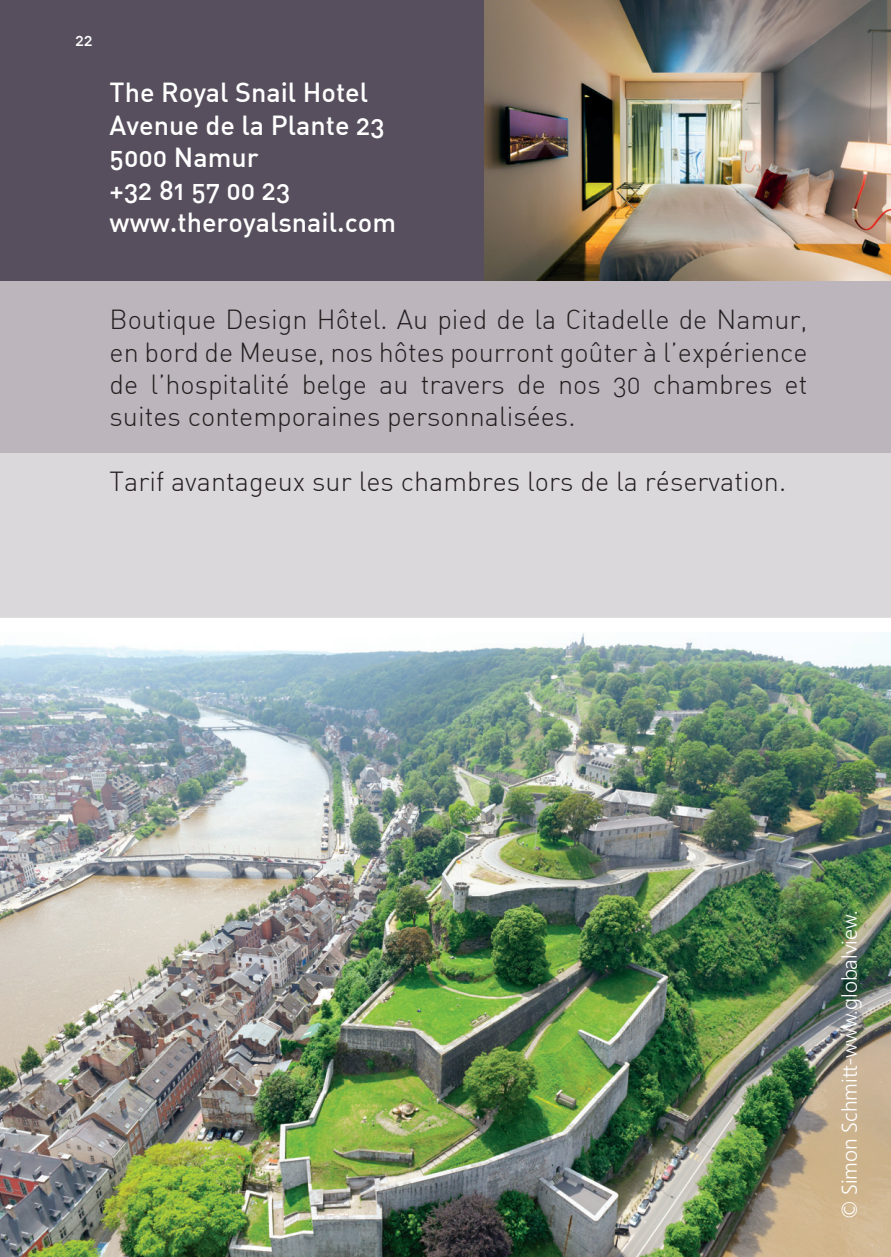
<style>
.page{position:relative;width:891px;height:1257px;background:#fff}
.page>*{position:absolute;margin:0;border:0;box-sizing:border-box;transform-origin:0 0}
.t1{font:300 27px/32.4px "DIN Alternate";color:#231f20;text-align:justify}
.t2{font:500 27px/32.4px "DIN Alternate";color:#fff}
.t3{font:21px "Webly Sleek UI Semilight";color:#fff}
.t4{font:500 16.2px "DIN Alternate";color:#fff}
</style>
<div class="page">
<div style="left:0;top:279px;width:890px;height:174px;background:#bcb6bc"></div>
<div style="left:0;top:453px;width:890px;height:166px;background:#dad8db"></div>
<div style="left:0;top:0;width:890px;height:281px;background:#574f5d"></div>
<img style="left:484px;top:0;width:406px;height:281px">
<div style="left:0;top:618px;width:890px;height:9px;background:#fff"></div>
<img style="left:0;top:633px;width:890px;height:624px">
<p class="t4" style="left:75px;top:33px;width:19px">22</p>
<p class="t2" style="left:110px;top:78px;width:288px">The Royal Snail Hotel<br>Avenue de la Plante 23<br>5000 Namur<br>+32 81 57 00 23 www.theroyalsnail.com</p>
<p class="t1" style="left:110px;top:305px;width:699px">Boutique Design Hôtel. Au pied de la Citadelle de Namur, en bord de Meuse, nos hôtes pourront goûter à l’expérience de l’hospitalité belge au travers de nos 30 chambres et suites contemporaines personnalisées.</p>
<p class="t1" style="left:110px;top:467px;width:677px">Tarif avantageux sur les chambres lors de la réservation.</p>
<p class="t3" style="left:841px;top:1219px;width:310px;rotate:-90deg">© Simon Schmitt-www.globalview.</p>
</div>
